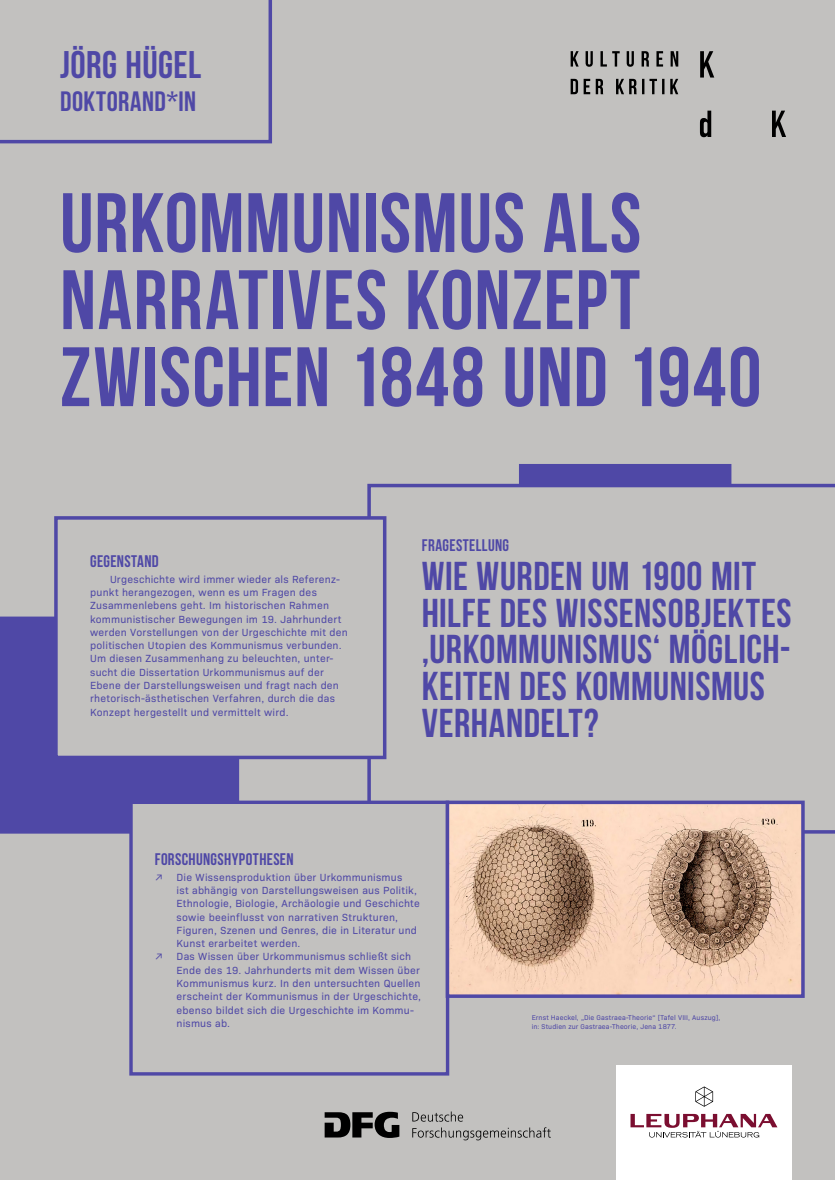
<style>
.page{position:relative;width:835px;height:1180px;background:#fff}
.page>*{position:absolute;margin:0;border:0;box-sizing:border-box;transform-origin:0 0}
.t1{font:700 84px/77px "Bebas Neue";letter-spacing:.015em;color:#4f48a6}
.t2{font:700 40.25px/36.8px "Bebas Neue";letter-spacing:.01em;color:#4f48a6}
.t3{font:700 38.5px "Bebas Neue";letter-spacing:.01em;color:#4f48a6}
.t4{font:700 28px "Bebas Neue";letter-spacing:.015em;color:#4f48a6}
.t5{font:700 16.8px "Bebas Neue";letter-spacing:.02em;color:#4f48a6}
.t6{font:10.5px/13.3px "Bio Sans";letter-spacing:.02em;color:#4f48a6}
.t7{font:7px/8.4px "Bio Sans";letter-spacing:.015em;color:#4f48a6}
</style>
<div class="page">
<div style="left:0;top:0;width:834px;height:1180px;background:#c2c1bf"></div>
<div style="left:0;top:616px;width:239px;height:217px;background:#4f48a6"></div>
<div style="left:519px;top:464px;width:212px;height:217px;background:#4f48a6"></div>
<svg style="left:0;top:0;width:272px;height:143px"></svg>
<svg style="left:367px;top:484px;width:467px;height:349px"></svg>
<svg style="left:570px;top:79px;width:108px;height:15px"></svg>
<svg style="left:570px;top:51px;width:108px;height:16px"></svg>
<svg style="left:772px;top:111px;width:14px;height:26px"></svg>
<svg style="left:699px;top:111px;width:12px;height:26px"></svg>
<svg style="left:700px;top:51px;width:14px;height:27px"></svg>
<svg style="left:324px;top:1111px;width:75px;height:27px"></svg>
<svg style="left:412px;top:1111px;width:51px;height:10px"></svg>
<svg style="left:412px;top:1127px;width:138px;height:13px"></svg>
<div style="left:54px;top:516px;width:332px;height:243px;background:#c2c1bf;border:4px solid #4f48a6"></div>
<div style="left:129px;top:800px;width:320px;height:275px;background:#c2c1bf;border:3px solid #4f48a6"></div>
<div style="left:616px;top:1066px;width:175px;height:114px;background:#fff"></div>
<svg style="left:695px;top:1086px;width:18px;height:20px"></svg>
<svg style="left:630px;top:1114px;width:147px;height:23px"></svg>
<img style="left:450px;top:805px;width:349px;height:188px">
<div style="left:445px;top:800px;width:359px;height:198px;border:4px solid #4f48a6"></div>
<h3 class="t3" style="left:60px;top:43px;width:143px">JÖRG HÜGEL</h3>
<h3 class="t4" style="left:60px;top:86px;width:137px">DOKTORAND*IN</h3>
<h1 class="t1" style="left:60px;top:183px;width:702px">URKOMMUNISMUS ALS<br>NARRATIVES KONZEPT<br>ZWISCHEN 1848 UND 1940</h1>
<h3 class="t5" style="left:90px;top:552px;width:70px">GEGENSTAND</h3>
<p class="t6" style="left:90px;top:571px;width:259px;text-indent:20px">Urgeschichte wird immer wieder als Referenz&shy;punkt herangezogen, wenn es um Fragen des Zusammenlebens geht. Im historischen Rahmen kommunistischer Bewegungen im 19. Jahrhundert werden Vorstellungen von der Urgeschichte mit den politischen Utopien des Kommunismus verbunden.<br>Um diesen Zusammenhang zu beleuchten, unter-- sucht die Dissertation Urkommunismus auf der Ebene der Darstellungsweisen und fragt nach den rhetorisch-ästhetischen Verfahren, durch die das Konzept hergestellt und vermittelt wird.</p>
<h3 class="t5" style="left:422px;top:536px;width:89px">FRAGESTELLUNG</h3>
<h2 class="t2" style="left:422px;top:557px;width:371px">WIE WURDEN UM 1900 MIT<br>HILFE DES WISSENSOBJEKTES ‚URKOMMUNISMUS‘ MÖGLICH-<br>KEITEN DES KOMMUNISMUS<br>VERHANDELT?</h2>
<h3 class="t5" style="left:155px;top:850px;width:140px">FORSCHUNGSHYPOTHESEN</h3>
<p class="t6" style="left:155px;top:869px;width:10px">↗</p>
<p class="t6" style="left:176px;top:869px;width:245px">Die Wissensproduktion über Urkommunismus<br>ist abhängig von Darstellungsweisen aus Politik, Ethnologie, Biologie, Archäologie und Geschichte sowie beeinflusst von narrativen Strukturen, Figuren, Szenen und Genres, die in Literatur und Kunst erarbeitet werden.</p>
<p class="t6" style="left:155px;top:949px;width:10px">↗</p>
<p class="t6" style="left:176px;top:949px;width:246px">Das Wissen über Urkommunismus schließt sich Ende des 19. Jahrhunderts mit dem Wissen über Kommunismus kurz. In den untersuchten Quellen erscheint der Kommunismus in der Urgeschichte, ebenso bildet sich die Urgeschichte im Kommu&shy;nismus ab.</p>
<p class="t7" style="left:531px;top:1013px;width:190px">Ernst Haeckel, „Die Gastraea-Theorie“ [Tafel VIII, Auszug], in: Studien zur Gastraea-Theorie, Jena 1877.</p>
</div>
